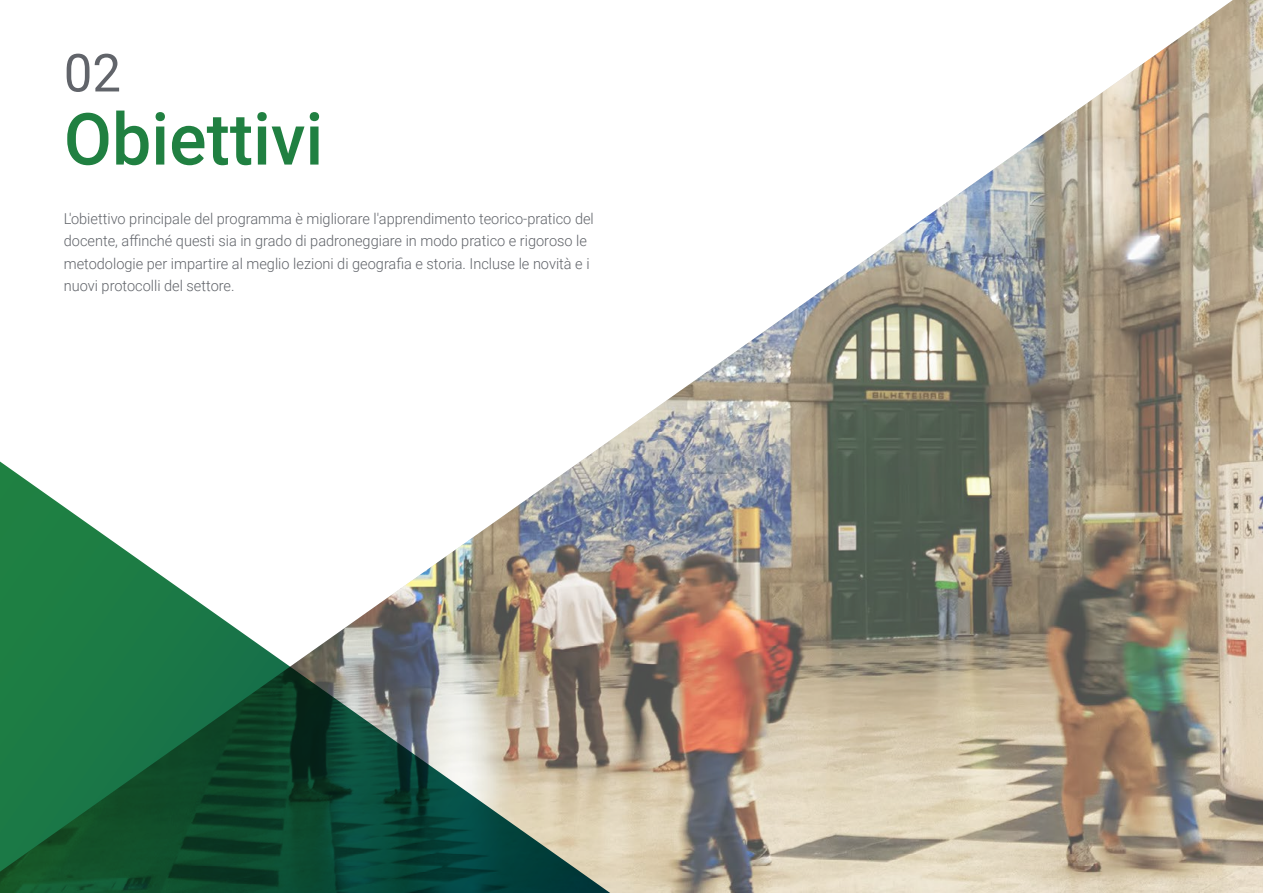
<style>
.page{position:relative;width:1263px;height:893px;background:#fff}
.page>*{position:absolute;margin:0;border:0;box-sizing:border-box;transform-origin:0 0}
.t1{font:500 72px "Roboto";color:#208041}
.t2{font:52.5px "Roboto";color:#61646a}
.t3{font:300 15px/22.5px "Roboto";color:#61646a}
</style>
<div class="page">
<img style="left:602px;top:0;width:661px;height:893px">
<svg style="left:0;top:446px;width:640px;height:447px"></svg>
<h2 class="t2" style="left:64px;top:36px;width:59px">02</h2>
<h1 class="t1" style="left:64px;top:89px;width:261px">Obiettivi</h1>
<p class="t3" style="left:64px;top:207px;width:532px">L'obiettivo principale del programma è migliorare l'apprendimento teorico-pratico del docente, affinché questi sia in grado di padroneggiare in modo pratico e rigoroso le metodologie per impartire al meglio lezioni di geografia e storia. Incluse le novità e i nuovi protocolli del settore.</p>
</div>
